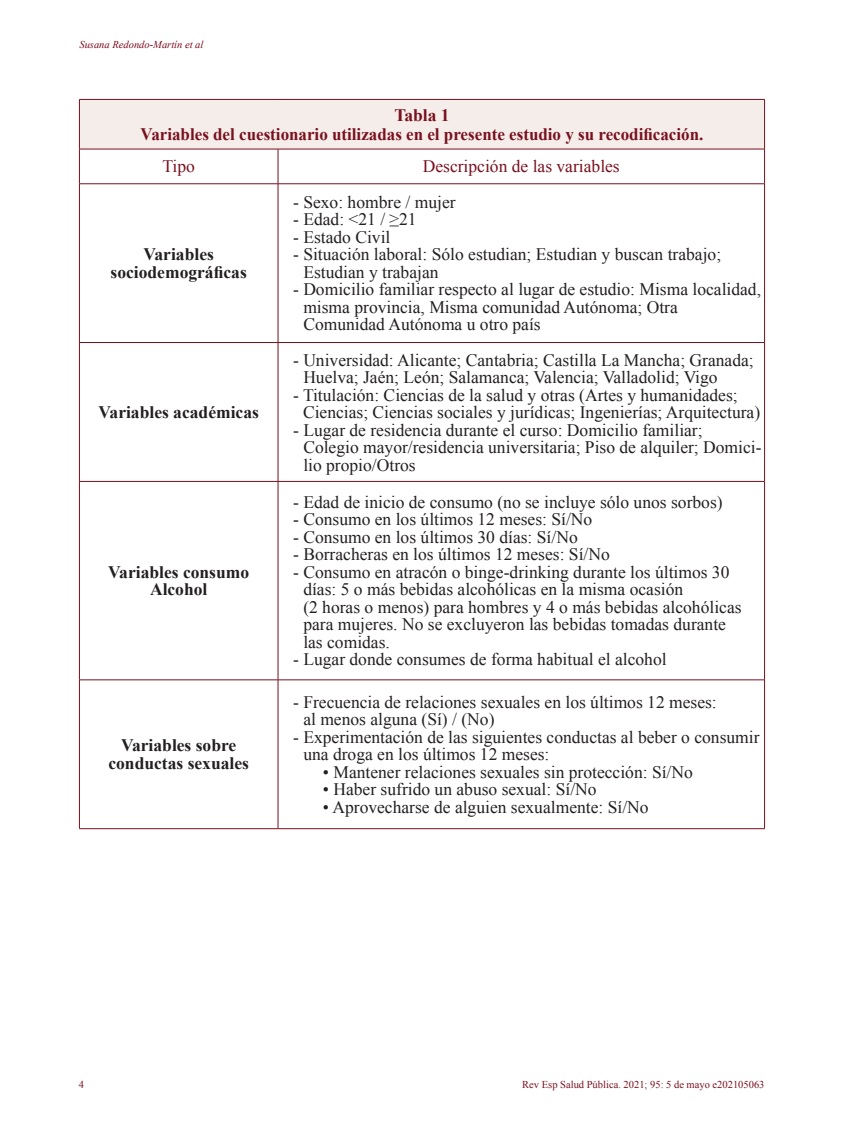
<style>
.page{position:relative;width:844px;height:1141px;background:#fff}
.page>*{position:absolute;margin:0;border:0;box-sizing:border-box;transform-origin:0 0}
.t1{font:17.5px/17.5px "Times New Roman";color:#231f20}
.t2{font:700 17.5px/17.5px "Times New Roman";color:#231f20;text-align:center}
.t3{font:700 17.5px/19.2px "Times New Roman";color:#79101e;text-align:center}
.t4{font:17.5px "Times New Roman";color:#79101e}
.t5{font:10.5px "Times New Roman";color:#79101e}
.t6{font:italic 10.5px "Times New Roman";color:#7a071e}
</style>
<div class="page">
<div style="left:79px;top:99px;width:685px;height:50px;background:#f4edea"></div>
<svg style="left:80px;top:150px;width:684px;height:678px"></svg>
<hr style="left:79px;top:100px;width:1px;height:49px;background:#79101e">
<hr style="left:764px;top:100px;width:1px;height:49px;background:#79101e">
<hr style="left:79px;top:99px;width:199px;height:1px;background:#79101e">
<hr style="left:278px;top:99px;width:486px;height:1px;background:#79101e">
<hr style="left:79px;top:149px;width:199px;height:1px;background:#79101e">
<hr style="left:79px;top:149px;width:1px;height:35px;background:#79101e">
<hr style="left:278px;top:149px;width:486px;height:1px;background:#79101e">
<hr style="left:277px;top:149px;width:1px;height:35px;background:#79101e">
<hr style="left:764px;top:149px;width:1px;height:35px;background:#79101e">
<hr style="left:79px;top:183px;width:199px;height:1px;background:#79101e">
<hr style="left:278px;top:183px;width:486px;height:1px;background:#79101e">
<hr style="left:79px;top:481px;width:199px;height:1px;background:#79101e">
<hr style="left:79px;top:828px;width:199px;height:1px;background:#79101e">
<hr style="left:79px;top:184px;width:1px;height:158px;background:#79101e">
<hr style="left:277px;top:184px;width:1px;height:158px;background:#79101e">
<hr style="left:764px;top:184px;width:1px;height:158px;background:#79101e">
<hr style="left:79px;top:343px;width:1px;height:138px;background:#79101e">
<hr style="left:79px;top:482px;width:1px;height:198px;background:#79101e">
<hr style="left:277px;top:482px;width:1px;height:198px;background:#79101e">
<hr style="left:764px;top:482px;width:1px;height:198px;background:#79101e">
<hr style="left:79px;top:680px;width:1px;height:148px;background:#79101e">
<hr style="left:277px;top:680px;width:1px;height:148px;background:#79101e">
<hr style="left:764px;top:680px;width:1px;height:148px;background:#79101e">
<hr style="left:79px;top:342px;width:199px;height:1px;background:#79101e">
<hr style="left:79px;top:680px;width:199px;height:1px;background:#79101e">
<hr style="left:277px;top:343px;width:1px;height:138px;background:#79101e">
<hr style="left:764px;top:343px;width:1px;height:138px;background:#79101e">
<hr style="left:278px;top:342px;width:486px;height:1px;background:#79101e">
<hr style="left:278px;top:481px;width:486px;height:1px;background:#79101e">
<hr style="left:278px;top:680px;width:486px;height:1px;background:#79101e">
<hr style="left:278px;top:828px;width:486px;height:1px;background:#79101e">
<p class="t6" style="left:79px;top:38px;width:125px">Susana Redondo-Martín et al</p>
<p class="t3" style="left:141px;top:105px;width:564px">Tabla 1<br>Variables del cuestionario utilizadas en el presente estudio y su recodificación.</p>
<p class="t4" style="left:162px;top:155px;width:34px">Tipo</p>
<p class="t4" style="left:422px;top:155px;width:198px">Descripción de las variables</p>
<p class="t2" style="left:111px;top:245px;width:138px">Variables sociodemográficas</p>
<p class="t2" style="left:98px;top:403px;width:162px">Variables académicas</p>
<p class="t2" style="left:108px;top:563px;width:142px">Variables consumo<br>Alcohol</p>
<p class="t2" style="left:108px;top:736px;width:142px">Variables sobre conductas sexuales</p>
<p class="t1" style="left:293px;top:193px;width:164px">- Sexo: hombre / mujer</p>
<p class="t1" style="left:293px;top:211px;width:125px">- Edad: &lt;21 / ≥21</p>
<p class="t1" style="left:293px;top:228px;width:99px">- Estado Civil</p>
<p class="t1" style="left:303px;top:246px;width:419px;text-indent:-10px">- Situación laboral: Sólo estudian; Estudian y buscan trabajo;<br>Estudian y trabajan</p>
<p class="t1" style="left:303px;top:281px;width:459px;text-indent:-10px">- Domicilio familiar respecto al lugar de estudio: Misma localidad, misma provincia, Misma comunidad Autónoma; Otra<br>Comunidad Autónoma u otro país</p>
<p class="t1" style="left:303px;top:351px;width:452px;text-indent:-10px">- Universidad: Alicante; Cantabria; Castilla La Mancha; Granada;<br>Huelva; Jaén; León; Salamanca; Valencia; Valladolid; Vigo</p>
<p class="t1" style="left:303px;top:386px;width:458px;text-indent:-10px">- Titulación: Ciencias de la salud y otras (Artes y humanidades;<br>Ciencias; Ciencias sociales y jurídicas; Ingenierías; Arquitectura)</p>
<p class="t1" style="left:303px;top:421px;width:459px;text-indent:-10px">- Lugar de residencia durante el curso: Domicilio familiar;<br>Colegio mayor/residencia universitaria; Piso de alquiler; Domici&shy;lio propio/Otros</p>
<p class="t1" style="left:293px;top:493px;width:431px">- Edad de inicio de consumo (no se incluye sólo unos sorbos)</p>
<p class="t1" style="left:293px;top:511px;width:300px">- Consumo en los últimos 12 meses: Sí/No</p>
<p class="t1" style="left:293px;top:528px;width:286px">- Consumo en los últimos 30 días: Sí/No</p>
<p class="t1" style="left:293px;top:546px;width:318px">- Borracheras en los últimos 12 meses: Sí/No</p>
<p class="t1" style="left:303px;top:563px;width:439px;text-indent:-10px">- Consumo en atracón o binge-drinking durante los últimos 30 días: 5 o más bebidas alcohólicas en la misma ocasión<br>(2 horas o menos) para hombres y 4 o más bebidas alcohólicas para mujeres. No se excluyeron las bebidas tomadas durante las comidas.</p>
<p class="t1" style="left:293px;top:651px;width:375px">- Lugar donde consumes de forma habitual el alcohol</p>
<p class="t1" style="left:303px;top:693px;width:415px;text-indent:-10px">- Frecuencia de relaciones sexuales en los últimos 12 meses: al menos alguna (Sí) / (No)</p>
<p class="t1" style="left:303px;top:728px;width:457px;text-indent:-10px">- Experimentación de las siguientes conductas al beber o consumir una droga en los últimos 12 meses:</p>
<p class="t1" style="left:323px;top:763px;width:371px">• Mantener relaciones sexuales sin protección: Sí/No</p>
<p class="t1" style="left:323px;top:780px;width:275px">• Haber sufrido un abuso sexual: Sí/No</p>
<p class="t1" style="left:323px;top:798px;width:327px">• Aprovecharse de alguien sexualmente: Sí/No</p>
<p class="t5" style="left:79px;top:1077px;width:7px">4</p>
<p class="t5" style="left:522px;top:1077px;width:244px">Rev Esp Salud Pública. 2021; 95: 5 de mayo e202105063</p>
</div>
